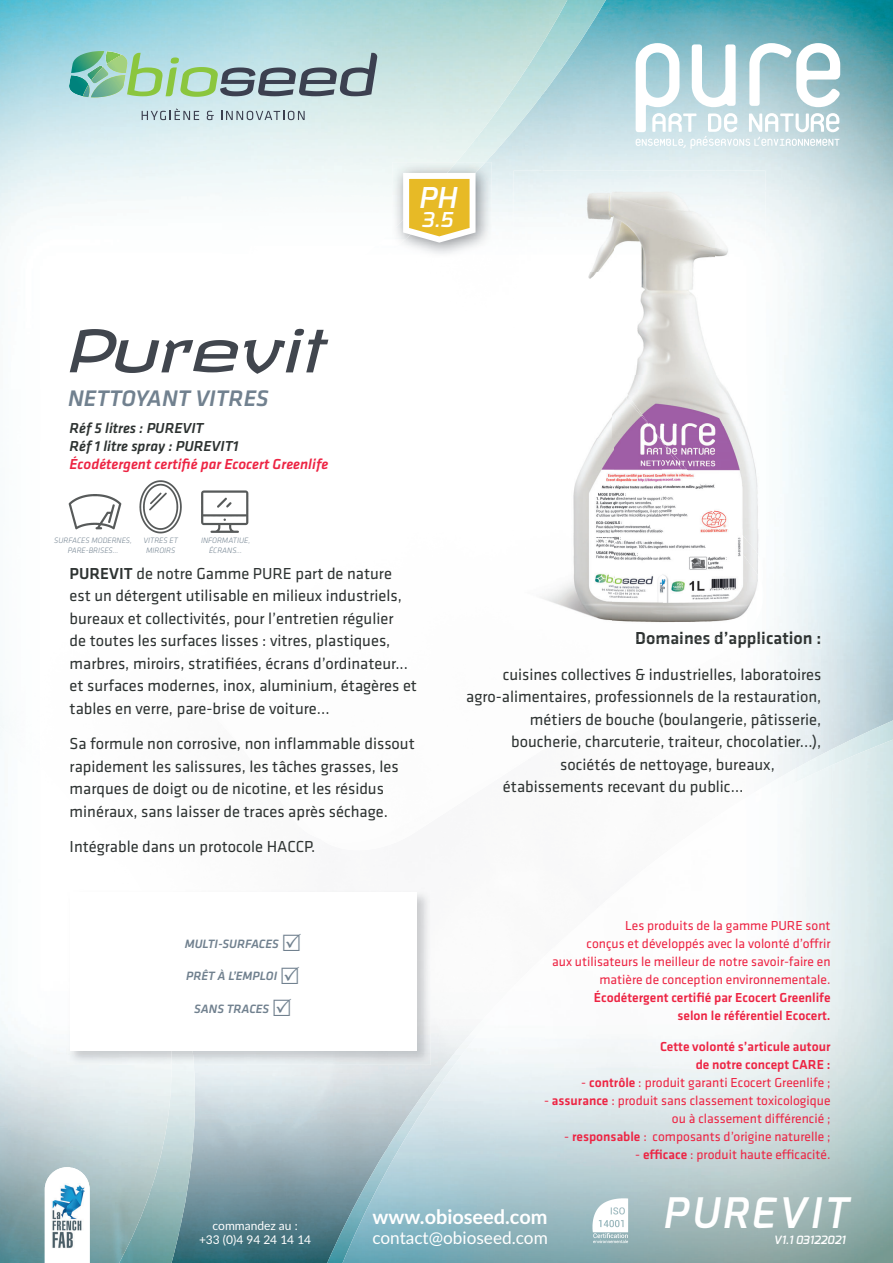
<style>
.page{position:relative;width:893px;height:1263px;background:#fff}
.page>*{position:absolute;margin:0;border:0;box-sizing:border-box;transform-origin:0 0}
.t1{font:italic 58.05px "Revalia";color:#41464e}
.t2{font:italic 600 42px "Exo";letter-spacing:.08em;color:#fff}
.t3{font:italic 600 28.65px "Exo";color:#fff;scale:1.05 1}
.t4{font:italic 500 23.4px "Klavika";color:#71818f}
.t5{font:italic 600 20.4px "Exo";color:#fff;scale:1.05 1}
.t6{font:700 19.95px "Lato";color:#fff}
.t7{font:500 18px "Klavika";color:#2e3332}
.t8{font:17.25px "Lato";color:#fff}
.t9{font:16.5px/22.5px "Klavika";color:#2e3332}
.t10{font:italic 500 15px/18px "Klavika";color:#2e3332}
.t11{font:italic 500 15px "Klavika";color:#ed2443}
.t12{font:13.5px/18px "Klavika";color:#ed2443;text-align:right}
.t13{font:500 13.5px/18px "Klavika";color:#ed2443;text-align:right}
.t14{font:italic 500 12.6px "Klavika";color:#71818f}
.t15{font:12px/14.4px "Lato";color:#fff;text-align:center}
.t16{font:italic 600 11.4px "Exo";color:#fff}
.t17{font:italic 300 8.1px/9.6px "Klavika";color:#71818f;text-align:center}
.s1{font-weight:500}
</style>
<div class="page">
<img style="left:617px;top:0;width:276px;height:191px">
<img style="left:197px;top:1065px;width:127px;height:198px">
<img style="left:172px;top:1065px;width:25px;height:198px">
<img style="left:0;top:725px;width:4px;height:13px">
<img style="left:0;top:1018px;width:71px;height:245px">
<img style="left:71px;top:1065px;width:101px;height:198px">
<img style="left:324px;top:1022px;width:118px;height:241px">
<img style="left:748px;top:716px;width:145px;height:69px">
<img style="left:749px;top:736px;width:144px;height:527px">
<img style="left:442px;top:1026px;width:51px;height:237px">
<img style="left:390px;top:1080px;width:52px;height:183px">
<img style="left:340px;top:1162px;width:51px;height:101px">
<img style="left:492px;top:0;width:125px;height:215px">
<img style="left:0;top:0;width:223px;height:240px">
<img style="left:223px;top:0;width:305px;height:186px">
<img style="left:527px;top:0;width:42px;height:69px">
<div style="left:223px;top:185px;width:152px;height:12px;background:#f4fafa"></div>
<img style="left:375px;top:185px;width:17px;height:8px">
<img style="left:424px;top:162px;width:68px;height:92px">
<img style="left:396px;top:162px;width:90px;height:88px">
<img style="left:392px;top:162px;width:64px;height:68px">
<svg style="left:403px;top:173px;width:73px;height:70px"></svg>
<img style="left:194px;top:891px;width:237px;height:174px">
<div style="left:70px;top:892px;width:346px;height:158px;background:#fff"></div>
<svg style="left:142px;top:108px;width:57px;height:12px"></svg>
<svg style="left:207px;top:111px;width:7px;height:9px"></svg>
<svg style="left:221px;top:111px;width:84px;height:9px"></svg>
<svg style="left:69px;top:51px;width:309px;height:46px;background:#99beb0"></svg>
<img style="left:68px;top:480px;width:181px;height:54px">
<svg style="left:45px;top:1167px;width:45px;height:96px"></svg>
<img style="left:52px;top:1183px;width:33px;height:66px">
<img style="left:592px;top:1198px;width:37px;height:46px">
<svg style="left:636px;top:43px;width:204px;height:106px"></svg>
<img style="left:514px;top:171px;width:251px;height:204px">
<img style="left:655px;top:375px;width:90px;height:52px">
<img style="left:663px;top:427px;width:97px;height:51px">
<img style="left:741px;top:478px;width:19px;height:23px">
<img style="left:514px;top:330px;width:64px;height:8px">
<img style="left:712px;top:441px;width:3px;height:47px">
<img style="left:742px;top:501px;width:22px;height:82px">
<img style="left:613px;top:342px;width:42px;height:39px">
<img style="left:514px;top:338px;width:99px;height:283px">
<img style="left:613px;top:381px;width:50px;height:242px">
<img style="left:662px;top:438px;width:50px;height:185px">
<img style="left:712px;top:510px;width:50px;height:122px">
<img style="left:753px;top:632px;width:12px;height:7px">
<h3 class="t3" style="left:418px;top:181px;width:37px">PH</h3>
<p class="t5" style="left:422px;top:208px;width:31px">3.5</p>
<h1 class="t1" style="left:65px;top:312px;width:276px">Purevit</h1>
<h3 class="t4" style="left:68px;top:389px;width:202px">NETTOYANT VITRES</h3>
<p class="t10" style="left:70px;top:420px;width:170px">Réf 5 litres : PUREVIT<br>Réf 1 litre spray : PUREVIT1</p>
<p class="t11" style="left:70px;top:458px;width:260px">Écodétergent certifié par Ecocert Greenlife</p>
<p class="t17" style="left:54px;top:535px;width:79px">SURFACES MODERNES,<br>PARE-BRISES…</p>
<p class="t17" style="left:144px;top:535px;width:36px">VITRES ET<br>MIROIRS</p>
<p class="t17" style="left:201px;top:535px;width:51px">INFORMATIUE,<br>ÉCRANS…</p>
<p class="t9" style="left:70px;top:564px;width:349px"><span class="s1">PUREVIT</span> de notre Gamme PURE part de nature est un détergent utilisable en milieux industriels, bureaux et collectivités, pour l’entretien régulier<br>de toutes les surfaces lisses : vitres, plastiques, marbres, miroirs, stratifiées, écrans d’ordinateur... et surfaces modernes, inox, aluminium, étagères et tables en verre, pare-brise de voiture...</p>
<p class="t9" style="left:70px;top:734px;width:347px">Sa formule non corrosive, non inflammable dissout rapidement les salissures, les tâches grasses, les marques de doigt ou de nicotine, et les résidus minéraux, sans laisser de traces après séchage.</p>
<p class="t9" style="left:70px;top:837px;width:247px">Intégrable dans un protocole HACCP.</p>
<p class="t14" style="left:185px;top:938px;width:96px">MULTI-SURFACES</p>
<p class="t14" style="left:186px;top:971px;width:93px">PRÊT À L’EMPLOI</p>
<p class="t14" style="left:194px;top:1004px;width:77px">SANS TRACES</p>
<p class="t7" style="left:635px;top:632px;width:188px">Domaines d’application :</p>
<p class="t9" style="left:503px;top:664px;width:320px">cuisines collectives &amp; industrielles, laboratoires</p>
<p class="t9" style="left:466px;top:687px;width:357px">agro-alimentaires, professionnels de la restauration,</p>
<p class="t9" style="left:530px;top:709px;width:293px">métiers de bouche (boulangerie, pâtisserie,</p>
<p class="t9" style="left:511px;top:732px;width:312px">boucherie, charcuterie, traiteur, chocolatier...),</p>
<p class="t9" style="left:560px;top:754px;width:216px">sociétés de nettoyage, bureaux,</p>
<p class="t9" style="left:503px;top:777px;width:242px">étabissements recevant du public…</p>
<p class="t12" style="left:552px;top:918px;width:280px">Les produits de la gamme PURE sont<br>conçus et développés avec la volonté d’offrir<br>aux utilisateurs le meilleur de notre savoir-faire en matière de conception environnementale.</p>
<p class="t13" style="left:594px;top:990px;width:238px">Écodétergent certifié par Ecocert Greenlife selon le référentiel Ecocert.</p>
<p class="t13" style="left:660px;top:1039px;width:172px">Cette volonté s’articule autour de notre concept CARE :</p>
<p class="t12" style="left:581px;top:1075px;width:251px">- <span class="s1">contrôle</span> : produit garanti Ecocert Greenlife ;</p>
<p class="t12" style="left:544px;top:1093px;width:288px">- <span class="s1">assurance</span> : produit sans classement toxicologique ou à classement différencié ;</p>
<p class="t12" style="left:564px;top:1129px;width:268px">- <span class="s1">responsable</span> : composants d’origine naturelle ;</p>
<p class="t12" style="left:635px;top:1147px;width:197px">- <span class="s1">efficace</span> : produit haute efficacité.</p>
<p class="t15" style="left:199px;top:1218px;width:114px">commandez au :<br>+33 (0)4 94 24 14 14</p>
<h2 class="t2" style="left:663px;top:1189px;width:187px">PUREVIT</h2>
<p class="t6" style="left:372px;top:1205px;width:177px">www.obioseed.com</p>
<p class="t8" style="left:372px;top:1228px;width:177px">contact@obioseed.com</p>
<p class="t16" style="left:774px;top:1233px;width:73px">V1.1 03122021</p>
</div>
